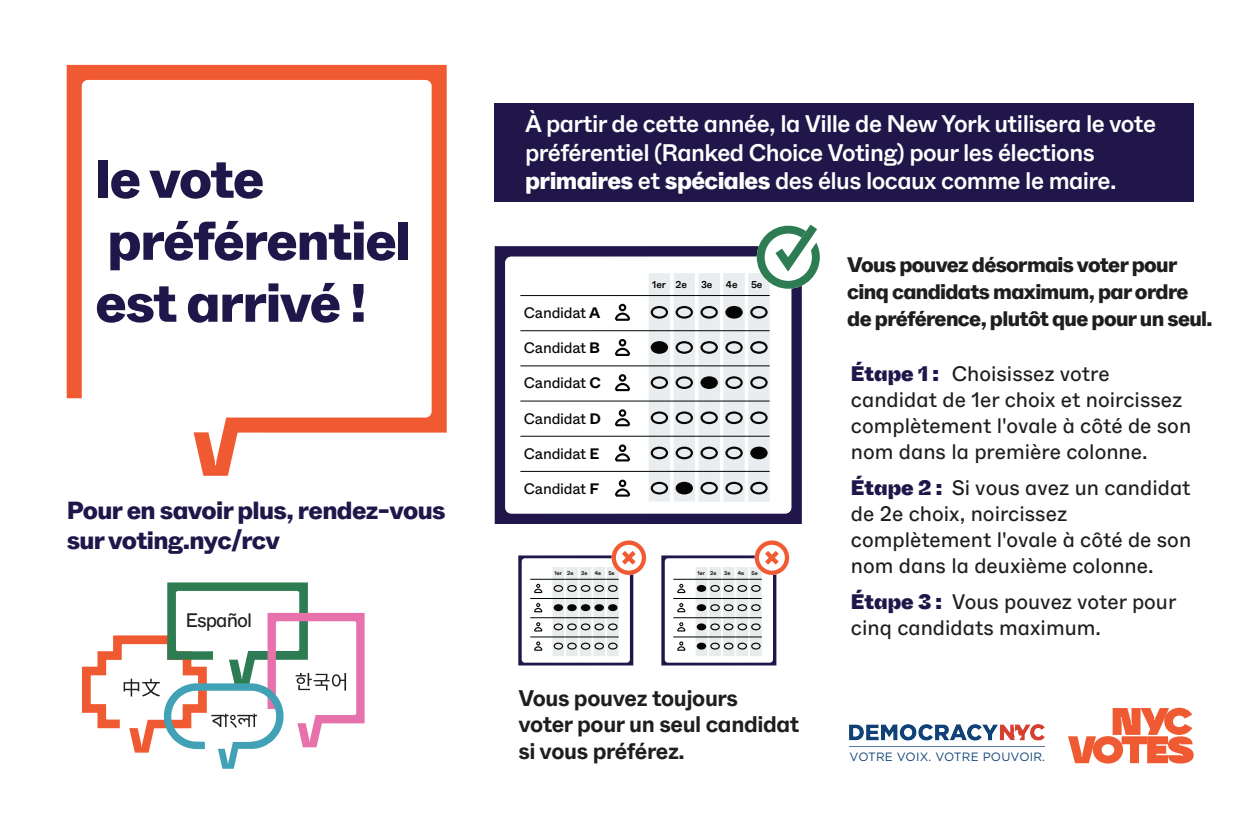
<style>
.page{position:relative;width:1260px;height:828px;background:#fff}
.page>*{position:absolute;margin:0;border:0;box-sizing:border-box;transform-origin:0 0}
.t1{font:800 54px/62px "ABC Whyte";letter-spacing:-.025em;color:#1f1649}
.t2{font:800 24.8px/29.8px "ABC Whyte";letter-spacing:-.025em;color:#20164a}
.t3{font:500 24px/28.8px "ABC Whyte";letter-spacing:-.025em;color:#fff}
.t4{font:700 22.6px/26.6px "ABC Whyte";letter-spacing:-.02em;color:#201d1e}
.t5{font:21px/26px "ABC Whyte";color:#201d1e}
.t6{font:800 21px/27px "ABC Whyte";letter-spacing:-.03em;color:#201d1e}
.t7{font:19.6px "ABC Whyte";letter-spacing:-.05em;color:#231f20}
.t8{font:15.2px "ABC Whyte";letter-spacing:-.015em;color:#040503}
.t9{font:12px "Gotham";letter-spacing:.015em;color:#114376}
.t10{font:500 10px "ABC Whyte";letter-spacing:-.005em;color:#040503}
.t11{font:500 5.4px "ABC Whyte";letter-spacing:-.005em;color:#050504}
.s1{font-weight:800}
.s2{font-weight:700}
.s3{font-family:"ABC Whyte Inktrap";font-weight:900;color:#20164a}
</style>
<div class="page">
<div style="left:495px;top:103px;width:699px;height:99px;background:#20164a"></div>
<svg style="left:82px;top:582px;width:283px;height:187px"></svg>
<svg style="left:67px;top:65px;width:380px;height:411px"></svg>
<svg style="left:495px;top:246px;width:307px;height:278px;background:#292052"></svg>
<div style="left:505px;top:257px;width:286px;height:256px;background:#fff;border-radius:6px"></div>
<div style="left:748px;top:273px;width:22px;height:229px;background:#eaedef"></div>
<div style="left:723px;top:273px;width:22px;height:229px;background:#eaedef"></div>
<div style="left:698px;top:273px;width:22px;height:229px;background:#eaedef"></div>
<div style="left:674px;top:273px;width:21px;height:229px;background:#eaedef"></div>
<div style="left:649px;top:273px;width:21px;height:229px;background:#eaedef"></div>
<svg style="left:651px;top:306px;width:17px;height:13px"></svg>
<svg style="left:615px;top:304px;width:15px;height:17px"></svg>
<svg style="left:676px;top:306px;width:17px;height:13px"></svg>
<svg style="left:700px;top:306px;width:18px;height:13px"></svg>
<svg style="left:725px;top:306px;width:18px;height:13px"></svg>
<svg style="left:750px;top:306px;width:18px;height:13px"></svg>
<svg style="left:651px;top:341px;width:17px;height:13px"></svg>
<svg style="left:615px;top:339px;width:15px;height:17px"></svg>
<svg style="left:676px;top:341px;width:17px;height:13px"></svg>
<svg style="left:700px;top:341px;width:18px;height:13px"></svg>
<svg style="left:725px;top:341px;width:18px;height:13px"></svg>
<svg style="left:750px;top:341px;width:18px;height:13px"></svg>
<svg style="left:651px;top:376px;width:17px;height:13px"></svg>
<svg style="left:615px;top:374px;width:15px;height:17px"></svg>
<svg style="left:676px;top:376px;width:17px;height:13px"></svg>
<svg style="left:700px;top:376px;width:18px;height:13px"></svg>
<svg style="left:725px;top:376px;width:18px;height:13px"></svg>
<svg style="left:750px;top:376px;width:18px;height:13px"></svg>
<svg style="left:651px;top:411px;width:17px;height:13px"></svg>
<svg style="left:615px;top:409px;width:15px;height:17px"></svg>
<svg style="left:676px;top:411px;width:17px;height:13px"></svg>
<svg style="left:700px;top:411px;width:18px;height:13px"></svg>
<svg style="left:725px;top:411px;width:18px;height:13px"></svg>
<svg style="left:750px;top:411px;width:18px;height:13px"></svg>
<svg style="left:651px;top:447px;width:17px;height:12px"></svg>
<svg style="left:615px;top:444px;width:15px;height:17px"></svg>
<svg style="left:676px;top:447px;width:17px;height:12px"></svg>
<svg style="left:700px;top:447px;width:18px;height:12px"></svg>
<svg style="left:725px;top:447px;width:18px;height:12px"></svg>
<svg style="left:750px;top:447px;width:18px;height:12px"></svg>
<svg style="left:651px;top:482px;width:17px;height:12px"></svg>
<svg style="left:615px;top:480px;width:15px;height:17px"></svg>
<svg style="left:676px;top:482px;width:17px;height:12px"></svg>
<svg style="left:701px;top:482px;width:17px;height:12px"></svg>
<svg style="left:725px;top:482px;width:18px;height:12px"></svg>
<svg style="left:750px;top:482px;width:18px;height:12px"></svg>
<hr style="left:520px;top:295px;width:250px;height:1px;background:#040503">
<hr style="left:520px;top:330px;width:250px;height:1px;background:#040503">
<hr style="left:520px;top:366px;width:250px;height:1px;background:#040503">
<hr style="left:520px;top:401px;width:250px;height:1px;background:#040503">
<hr style="left:520px;top:436px;width:250px;height:1px;background:#040503">
<hr style="left:520px;top:471px;width:250px;height:1px;background:#040503">
<svg style="left:757px;top:225px;width:63px;height:64px"></svg>
<svg style="left:518px;top:540px;width:128px;height:125px"></svg>
<svg style="left:661px;top:540px;width:128px;height:125px"></svg>
<svg style="left:1068px;top:708px;width:126px;height:56px"></svg>
<img style="left:850px;top:725px;width:195px;height:22px">
<h1 class="t1" style="left:95px;top:149px;width:318px">le vote préférentiel est arrivé !</h1>
<p class="t2" style="left:67px;top:496px;width:380px">Pour en savoir plus, rendez-vous sur voting.nyc/rcv</p>
<p class="t7" style="left:186px;top:607px;width:68px">Español</p>
<p class="t3" style="left:525px;top:109px;width:632px">À partir de cette année, la Ville de New York utilisera le vote préférentiel (Ranked Choice Voting) pour les élections <span class="s1">primaires</span> et <span class="s1">spéciales</span> des élus locaux comme le maire.</p>
<p class="t8" style="left:524px;top:303px;width:78px">Candidat <span class="s2">A</span></p>
<p class="t8" style="left:524px;top:338px;width:78px">Candidat <span class="s2">B</span></p>
<p class="t8" style="left:524px;top:373px;width:78px">Candidat <span class="s2">C</span></p>
<p class="t8" style="left:524px;top:408px;width:78px">Candidat <span class="s2">D</span></p>
<p class="t8" style="left:524px;top:444px;width:77px">Candidat <span class="s2">E</span></p>
<p class="t8" style="left:524px;top:479px;width:77px">Candidat <span class="s2">F</span></p>
<p class="t10" style="left:652px;top:278px;width:36px">1er 2e</p>
<p class="t10" style="left:701px;top:278px;width:13px">3e</p>
<p class="t10" style="left:726px;top:278px;width:13px">4e</p>
<p class="t10" style="left:751px;top:278px;width:13px">5e</p>
<p class="t11" style="left:554px;top:570px;width:21px">1er 2e</p>
<p class="t11" style="left:581px;top:570px;width:8px">3e</p>
<p class="t11" style="left:595px;top:570px;width:8px">4e</p>
<p class="t11" style="left:608px;top:570px;width:8px">5e</p>
<p class="t11" style="left:698px;top:570px;width:21px">1er 2e</p>
<p class="t11" style="left:724px;top:570px;width:8px">3e</p>
<p class="t11" style="left:738px;top:570px;width:8px">4e</p>
<p class="t11" style="left:752px;top:570px;width:8px">5e</p>
<p class="t4" style="left:518px;top:685px;width:283px">Vous pouvez toujours<br>voter pour un seul candidat si vous préférez.</p>
<p class="t6" style="left:847px;top:252px;width:367px">Vous pouvez désormais voter pour cinq candidats maximum, par ordre de préférence, plutôt que pour un seul.</p>
<p class="t5" style="left:851px;top:361px;width:342px"><span class="s3">Étape 1 :</span> Choisissez votre candidat de 1er choix et noircissez complètement l'ovale à côté de son nom dans la première colonne.</p>
<p class="t5" style="left:851px;top:475px;width:342px"><span class="s3">Étape 2 :</span> Si vous avez un candidat de 2e choix, noircissez complètement l'ovale à côté de son nom dans la deuxième colonne.</p>
<p class="t5" style="left:851px;top:589px;width:327px"><span class="s3">Étape 3 :</span> Vous pouvez voter pour cinq candidats maximum.</p>
<p class="t9" style="left:850px;top:750px;width:197px">VOTRE VOIX. VOTRE POUVOIR.</p>
</div>
